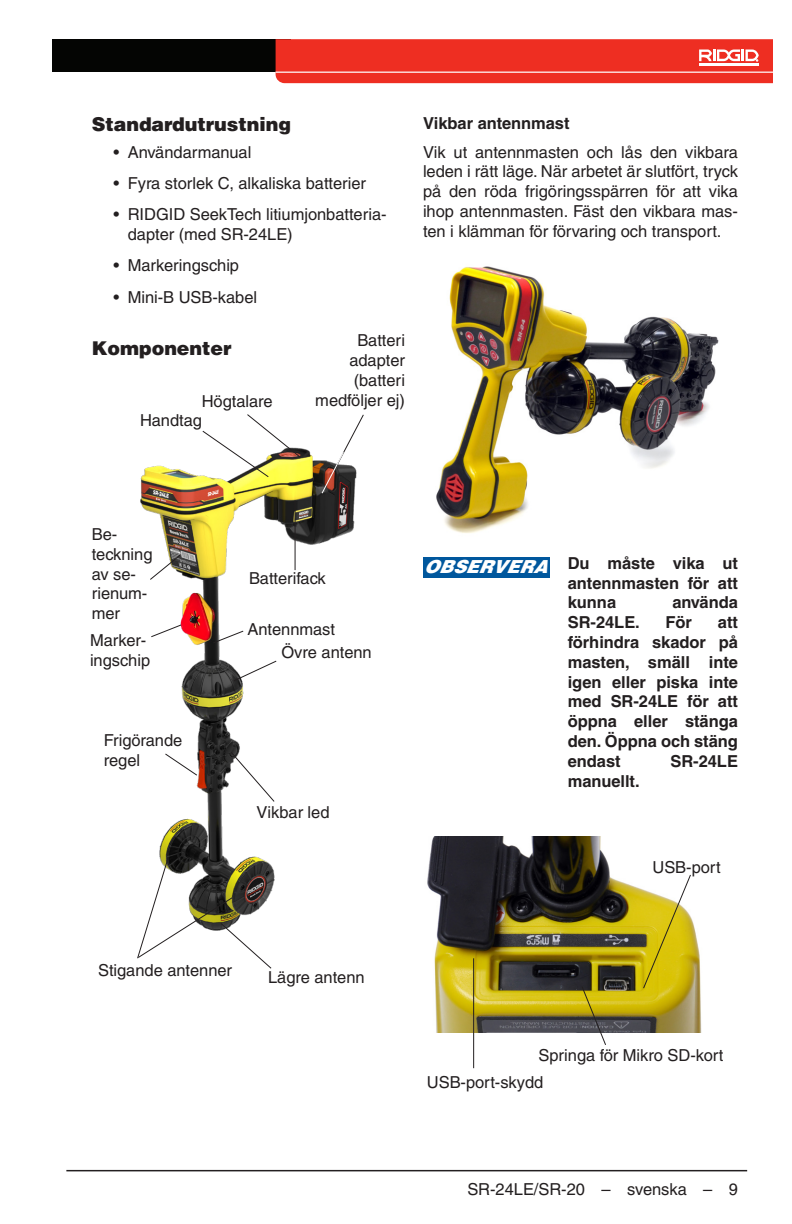
<style>
.page{position:relative;width:792px;height:1224px;background:#fff}
.page>*{position:absolute;margin:0;border:0;box-sizing:border-box;transform-origin:0 0}
.Head_2____h2_-_half{font:900 19px "Helvetica LT Pro";letter-spacing:-.005em;color:#231f20}
.Notice_White{font:italic 900 18px "Helvetica LT Pro";letter-spacing:-.005em;color:#fff}
.Basic_Normal___bn{font:16.4px/19.8px "Helvetica LT Pro";letter-spacing:-.005em;color:#231f20}
.Basic_Bold____bb{font:700 16.4px/19.8px "Helvetica LT Pro";letter-spacing:-.005em;color:#231f20;text-align:justify}
.Basic_Normal_Left____bnl{font:16.4px/19.8px "Helvetica LT Pro";letter-spacing:-.005em;color:#231f20}
.Basic_Normal_Right___bnr{font:16.4px/19.8px "Helvetica LT Pro";letter-spacing:-.005em;color:#231f20}
.Call-Out_-_half{font:16.4px/19.8px "Helvetica LT Pro";letter-spacing:-.005em;color:#231f20;text-align:right}
.Head_3___h3{font:700 16.4px "Helvetica LT Std";letter-spacing:-.005em;color:#231f20}
</style>
<div class="page">
<hr style="left:66px;top:1170px;width:681px;height:1px;background:#231f20">
<div style="left:52px;top:39px;width:239px;height:33px;background:#040503"></div>
<svg style="left:276px;top:39px;width:497px;height:44px"></svg>
<img style="left:140px;top:448px;width:215px;height:443px">
<svg style="left:233px;top:660px;width:44px;height:22px"></svg>
<svg style="left:150px;top:624px;width:32px;height:14px"></svg>
<svg style="left:202px;top:414px;width:99px;height:64px"></svg>
<svg style="left:230px;top:751px;width:45px;height:51px"></svg>
<svg style="left:165px;top:753px;width:33px;height:23px"></svg>
<svg style="left:137px;top:859px;width:135px;height:110px"></svg>
<hr style="left:295px;top:500px;width:1px;height:70px;background:#231f20">
<svg style="left:149px;top:554px;width:32px;height:26px"></svg>
<svg style="left:213px;top:630px;width:31px;height:14px"></svg>
<img style="left:436px;top:266px;width:283px;height:267px">
<div style="left:423px;top:557px;width:127px;height:21px;background:#00579d"></div>
<img style="left:427px;top:836px;width:275px;height:197px">
<hr style="left:473px;top:958px;width:1px;height:110px;background:#231f20">
<svg style="left:581px;top:986px;width:25px;height:59px"></svg>
<svg style="left:643px;top:874px;width:48px;height:115px"></svg>
<svg style="left:321px;top:414px;width:43px;height:80px"></svg>
<p class="Head_2____h2_-_half" style="left:92px;top:111px;width:201px">Standardutrustning</p>
<p class="Basic_Normal___bn" style="left:113px;top:142px;width:139px">• Användarmanual</p>
<p class="Basic_Normal___bn" style="left:113px;top:173px;width:254px">• Fyra storlek C, alkaliska batterier</p>
<p class="Basic_Normal___bn" style="left:128px;top:205px;width:260px;text-indent:-14px">• RIDGID SeekTech litiumjonbatteria&shy;dapter (med SR-24LE)</p>
<p class="Basic_Normal___bn" style="left:113px;top:256px;width:127px">• Markeringschip</p>
<p class="Basic_Normal___bn" style="left:113px;top:287px;width:145px">• Mini-B USB-kabel</p>
<p class="Head_2____h2_-_half" style="left:92px;top:336px;width:141px">Komponenter</p>
<p class="Call-Out_-_half" style="left:315px;top:331px;width:91px">Batteri adapter (batteri medföljer ej)</p>
<p class="Basic_Normal___bn" style="left:202px;top:391px;width:73px">Högtalare</p>
<p class="Basic_Normal_Right___bnr" style="left:140px;top:410px;width:64px">Handtag</p>
<p class="Head_3___h3" style="left:423px;top:113px;width:148px">Vikbar antennmast</p>
<p class="Basic_Normal___bn" style="left:423px;top:142px;width:317px;text-align:justify">Vik ut antennmasten och lås den vikbara leden i rätt läge. När arbetet är slutfört, tryck på den röda frigöringsspärren för att vika ihop antennmasten. Fäst den vikbara mas&shy;ten i klämman för förvaring och transport.</p>
<p class="Basic_Normal_Right___bnr" style="left:92px;top:524px;width:62px">Be&shy;teckning av se&shy;rienum&shy;mer</p>
<p class="Basic_Normal_Left____bnl" style="left:90px;top:631px;width:62px">Marker&shy;ingschip</p>
<p class="Basic_Normal_Right___bnr" style="left:104px;top:731px;width:80px">Frigörande regel</p>
<p class="Basic_Normal___bn" style="left:249px;top:568px;width:78px">Batterifack</p>
<p class="Basic_Normal_Right___bnr" style="left:248px;top:619px;width:89px">Antennmast</p>
<p class="Basic_Normal_Left____bnl" style="left:281px;top:643px;width:92px">Övre antenn</p>
<p class="Basic_Normal_Left____bnl" style="left:257px;top:802px;width:74px">Vikbar led</p>
<p class="Basic_Normal_Right___bnr" style="left:98px;top:961px;width:136px">Stigande antenner</p>
<p class="Basic_Normal_Left____bnl" style="left:268px;top:968px;width:98px">Lägre antenn</p>
<p class="Notice_White" style="left:424px;top:555px;width:130px">OBSERVERA</p>
<p class="Basic_Bold____bb" style="left:568px;top:553px;width:172px">Du måste vika ut antennmasten för att kunna</p>
<p class="Basic_Bold____bb" style="left:672px;top:593px;width:67px">använda</p>
<p class="Basic_Bold____bb" style="left:568px;top:613px;width:74px">SR‑24LE.</p>
<p class="Basic_Bold____bb" style="left:665px;top:613px;width:28px">För</p>
<p class="Basic_Bold____bb" style="left:568px;top:613px;width:172px;text-indent:150px">att förhindra skador på masten, smäll inte igen eller piska inte med SR‑24LE för att öppna eller stänga den. Öppna och stäng endast</p>
<p class="Basic_Bold____bb" style="left:670px;top:751px;width:69px">SR‑24LE</p>
<p class="Basic_Bold____bb" style="left:568px;top:771px;width:73px">manuellt.</p>
<p class="Call-Out_-_half" style="left:653px;top:857px;width:70px">USB-port</p>
<p class="Basic_Normal_Left____bnl" style="left:539px;top:1045px;width:187px">Springa för Mikro SD-kort</p>
<p class="Basic_Normal_Left____bnl" style="left:427px;top:1072px;width:118px">USB-port-skydd</p>
<p class="Basic_Normal___bn" style="left:467px;top:1180px;width:272px">SR-24LE/SR-20 – svenska – 9</p>
</div>
